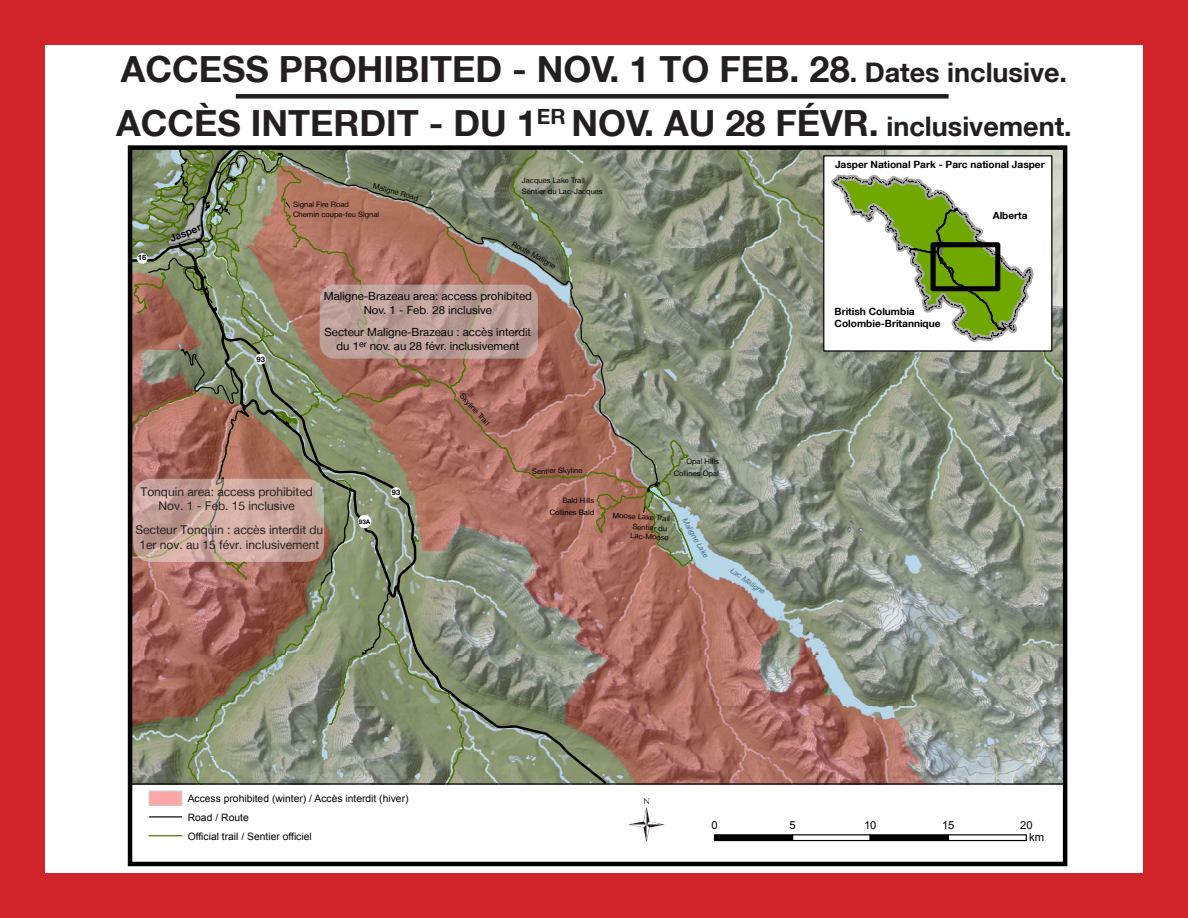
<style>
.page{position:relative;width:1188px;height:918px;background:#fff}
.page>*{position:absolute;margin:0;border:0;box-sizing:border-box;transform-origin:0 0}
.t1{font:700 36px "Helvetica Neue LT";color:#231f20}
.t2{font:12px/14.4px "Helvetica Neue LT";color:#231f20;text-align:center}
.t3{font:11.25px/13.5px "Helvetica Neue LT";color:#000;text-align:center}
.t4{font:11.1px "Arial";color:#000}
.t5{font:10.2px/18.9px "Arial";color:#000}
.t6{font:700 10.05px "Helvetica Neue LT";color:#000}
.t7{font:7.5px/10.5px "Helvetica Neue LT";color:#000;text-align:right}
.t8{font:italic 7.5px "Helvetica Neue LT";color:#44697d}
.t9{font:700 7.5px "Helvetica Neue LT";color:#000}
.t10{font:700 6.3px "Helvetica Neue LT";color:#000}
.s1{font-size:27px}
</style>
<div class="page">
<div style="left:149px;top:791px;width:33px;height:14px;background:#ffa6a6"></div>
<div style="left:149px;top:791px;width:33px;height:15px;border:1px solid #ccc"></div>
<hr style="left:149px;top:816px;width:33px;height:2px;background:#000">
<hr style="left:149px;top:835px;width:33px;height:1px;background:#4c7300">
<div style="left:714px;top:835px;width:79px;height:6px;background:#000"></div>
<div style="left:714px;top:834px;width:79px;height:7px;border:1px solid #000"></div>
<div style="left:792px;top:834px;width:79px;height:7px;border:1px solid #000"></div>
<div style="left:870px;top:835px;width:78px;height:6px;background:#000"></div>
<div style="left:870px;top:834px;width:79px;height:7px;border:1px solid #000"></div>
<div style="left:948px;top:834px;width:79px;height:7px;border:1px solid #000"></div>
<img style="left:133px;top:150px;width:929px;height:634px">
<div style="left:137px;top:253px;width:11px;height:11px;background:#fff;border-radius:50%"></div>
<div style="left:391px;top:487px;width:10px;height:11px;background:#fff;border-radius:50%"></div>
<div style="left:255px;top:354px;width:11px;height:10px;background:#fff;border-radius:50%"></div>
<img style="left:629px;top:799px;width:35px;height:42px">
<div style="left:128px;top:145px;width:939px;height:721px;border:4px solid #000"></div>
<div style="left:0;top:0;width:1188px;height:918px;border:45px solid #d1232a"></div>
<div style="left:236px;top:94px;width:713px;height:5px;background:#231f20"></div>
<svg style="left:133px;top:479px;width:191px;height:83px;background:#c8a59c"></svg>
<p class="t1" style="left:121px;top:47px;width:948px">ACCESS PROHIBITED - NOV. 1 TO FEB. 28<span class="s1">. Dates inclusive.</span></p>
<p class="t1" style="left:116px;top:101px;width:957px">ACCÈS INTERDIT - DU 1<sup>ER</sup> NOV. AU 28 FÉVR. <span class="s1">inclusivement.</span></p>
<p class="t6" style="left:835px;top:158px;width:211px">Jasper National Park - Parc national Jasper</p>
<p class="t9" style="left:138px;top:253px;width:10px">16</p>
<p class="t6" style="left:168px;top:233px;width:34px;rotate:-22deg">Jasper</p>
<p class="t9" style="left:256px;top:354px;width:10px">93</p>
<p class="t7" style="left:522px;top:175px;width:82px;text-align:left">Jacques Lake Trail<br>Sentier du Lac-Jacques</p>
<p class="t7" style="left:374px;top:181px;width:48px;rotate:15deg">Maligne Road</p>
<p class="t7" style="left:293px;top:199px;width:88px;text-align:left">Signal Fire Road<br>Chemin coupe-feu Signal</p>
<p class="t6" style="left:993px;top:210px;width:36px">Alberta</p>
<p class="t7" style="left:515px;top:239px;width:50px;rotate:28deg">Route Maligne</p>
<p class="t3" style="left:324px;top:289px;width:210px">Maligne-Brazeau area: access prohibited<br>Nov. 1 - Feb. 28 inclusive</p>
<p class="t3" style="left:325px;top:325px;width:208px">Secteur Maligne-Brazeau : accès interdit</p>
<p class="t3" style="left:337px;top:339px;width:184px">du 1<sup>er</sup> nov. au 28 févr. inclusivement</p>
<p class="t7" style="left:465px;top:391px;width:41px;rotate:48deg">Skyline Trail</p>
<p class="t7" style="left:532px;top:466px;width:52px;rotate:-1deg">Sentier Skyline</p>
<p class="t7" style="left:674px;top:455px;width:47px;line-height:12px">Opal Hills<br>Collines Opal</p>
<p class="t6" style="left:835px;top:306px;width:82px">British Columbia</p>
<p class="t6" style="left:835px;top:318px;width:108px">Colombie-Britannique</p>
<p class="t2" style="left:140px;top:484px;width:174px">Tonquin area: access prohibited<br>Nov. 1 - Feb. 15 inclusive</p>
<p class="t2" style="left:135px;top:523px;width:189px">Secteur Tonquin : accès interdit du<br>1er nov. au 15 févr. inclusivement</p>
<p class="t10" style="left:359px;top:518px;width:13px">93A</p>
<p class="t9" style="left:392px;top:488px;width:10px">93</p>
<p class="t5" style="left:188px;top:789px;width:222px">Access prohibited (winter) / Accès interdit (hiver)<br>Road / Route</p>
<p class="t7" style="left:550px;top:494px;width:46px;line-height:12px">Bald Hills<br>Collines Bald</p>
<p class="t7" style="left:613px;top:510px;width:59px;rotate:3deg">Moose Lake Trail<br>Sentier du</p>
<p class="t7" style="left:631px;top:530px;width:40px;rotate:3deg">Lac-Moose</p>
<p class="t8" style="left:688px;top:517px;width:46px;rotate:60deg">Maligne Lake</p>
<p class="t8" style="left:734px;top:566px;width:42px;rotate:34deg">Lac Maligne</p>
<p class="t4" style="left:711px;top:818px;width:8px">0</p>
<p class="t4" style="left:789px;top:818px;width:8px">5</p>
<p class="t4" style="left:864px;top:818px;width:14px">10</p>
<p class="t4" style="left:942px;top:818px;width:14px">15</p>
<p class="t4" style="left:1020px;top:818px;width:14px">20</p>
<p class="t5" style="left:188px;top:827px;width:126px">Official trail / Sentier officiel</p>
<p class="t4" style="left:1029px;top:829px;width:16px">km</p>
</div>
